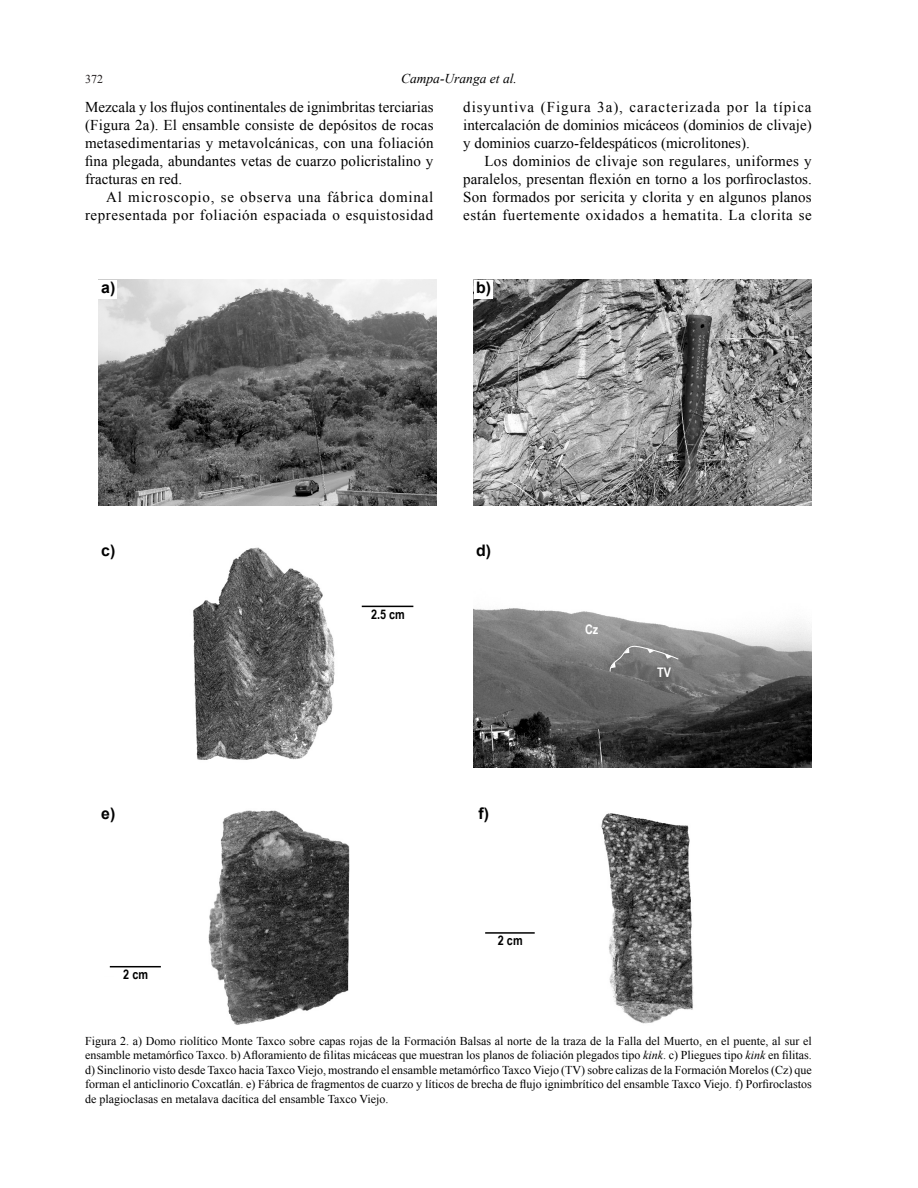
<style>
.page{position:relative;width:918px;height:1188px;background:#fff}
.page>*{position:absolute;margin:0;border:0;box-sizing:border-box;transform-origin:0 0}
.t1{font:700 15.9px "Arial";color:#000}
.L_Texto_gral{font:15px/18px "Times New Roman";letter-spacing:.04em;color:#000;text-align:justify}
.t2{font:italic 13.5px "Times New Roman";color:#000}
.t3{font:700 13.2px "Arial Narrow";color:#000}
.t4{font:700 13.2px "Arial Narrow";color:#fff}
.N_Pie_de_figuras_y_t{font:12px/14.4px "Times New Roman";color:#000;text-align:justify}
.s1{font-style:italic}
</style>
<div class="page">
<img style="left:99px;top:280px;width:337px;height:225px">
<div style="left:99px;top:280px;width:18px;height:19px;background:#fff"></div>
<img style="left:474px;top:280px;width:338px;height:225px">
<div style="left:474px;top:280px;width:19px;height:19px;background:#fff"></div>
<img style="left:193px;top:547px;width:171px;height:213px">
<hr style="left:362px;top:606px;width:51px;height:1px;background:#000">
<img style="left:474px;top:608px;width:338px;height:160px">
<img style="left:144px;top:810px;width:206px;height:215px">
<hr style="left:110px;top:966px;width:51px;height:1px;background:#000">
<img style="left:601px;top:813px;width:92px;height:211px">
<hr style="left:485px;top:932px;width:50px;height:2px;background:#000">
<svg style="left:610px;top:645px;width:69px;height:27px;background:#868686"></svg>
<p class="N_Pie_de_figuras_y_t" style="left:85px;top:71px;width:19px">372</p>
<p class="t2" style="left:401px;top:69px;width:117px">Campa-Uranga et al.</p>
<p class="L_Texto_gral" style="left:85px;top:98px;width:350px">Mezcala y los flujos continentales de ignimbritas terciarias (Figura 2a). El ensamble consiste de depósitos de rocas metasedimentarias y metavolcánicas, con una foliación fina plegada, abundantes vetas de cuarzo policristalino y fracturas en red.</p>
<p class="L_Texto_gral" style="left:85px;top:188px;width:350px;text-align:right">Al microscopio, se observa una fábrica dominal representada por foliación espaciada o esquistosidad</p>
<p class="L_Texto_gral" style="left:463px;top:98px;width:350px">disyuntiva (Figura 3a), caracterizada por la típica intercalación de dominios micáceos (dominios de clivaje) y dominios cuarzo-feldespáticos (microlitones).</p>
<p class="L_Texto_gral" style="left:463px;top:152px;width:350px;text-indent:21px">Los dominios de clivaje son regulares, uniformes y paralelos, presentan flexión en torno a los porfiroclastos.<br>Son formados por sericita y clorita y en algunos planos están fuertemente oxidados a hematita. La clorita se</p>
<p class="t1" style="left:101px;top:277px;width:16px">a)</p>
<p class="t1" style="left:476px;top:277px;width:16px">b)</p>
<p class="t1" style="left:101px;top:540px;width:16px">c)</p>
<p class="t1" style="left:101px;top:803px;width:16px">e)</p>
<p class="t3" style="left:123px;top:964px;width:26px">2 cm</p>
<p class="t3" style="left:371px;top:604px;width:35px">2.5 cm</p>
<p class="t1" style="left:476px;top:540px;width:16px">d)</p>
<p class="t1" style="left:478px;top:803px;width:12px">f)</p>
<p class="t3" style="left:498px;top:930px;width:26px">2 cm</p>
<p class="t4" style="left:585px;top:619px;width:15px">Cz</p>
<p class="t4" style="left:657px;top:662px;width:15px">TV</p>
<p class="N_Pie_de_figuras_y_t" style="left:85px;top:1034px;width:728px">Figura 2. a) Domo riolítico Monte Taxco sobre capas rojas de la Formación Balsas al norte de la traza de la Falla del Muerto, en el puente, al sur el ensamble metamórfico Taxco. b) Afloramiento de filitas micáceas que muestran los planos de foliación plegados tipo <span class="s1">kink</span>. c) Pliegues tipo <span class="s1">kink</span> en filitas. d) Sinclinorio visto desde Taxco hacia Taxco Viejo, mostrando el ensamble metamórfico Taxco Viejo (TV) sobre calizas de la Formación Morelos (Cz) que forman el anticlinorio Coxcatlán. e) Fábrica de fragmentos de cuarzo y líticos de brecha de flujo ignimbrítico del ensamble Taxco Viejo. f) Porfiroclastos de plagioclasas en metalava dacítica del ensamble Taxco Viejo.</p>
</div>
